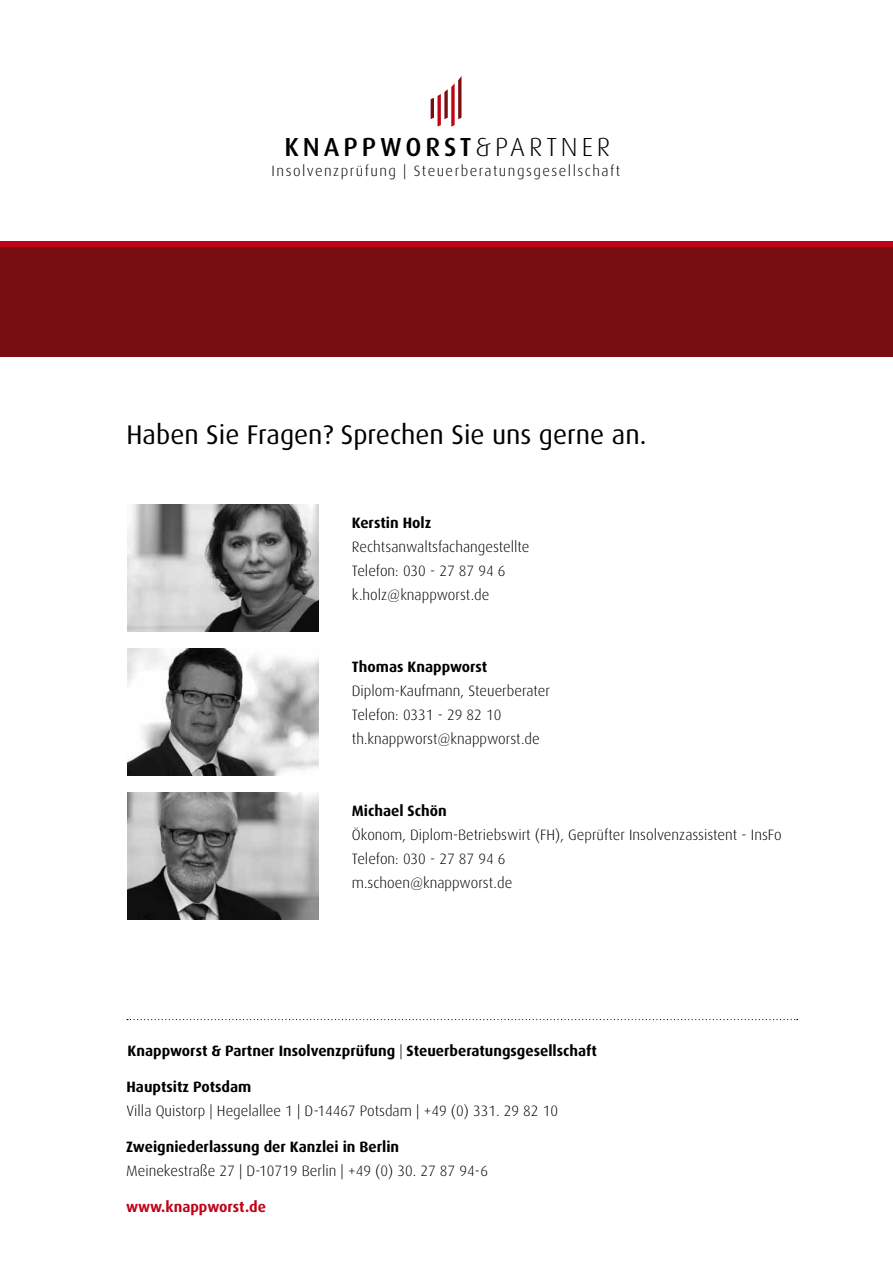
<style>
.page{position:relative;width:893px;height:1263px;background:#fff}
.page>*{position:absolute;margin:0;border:0;box-sizing:border-box;transform-origin:0 0}
.t1{font:27px "Dax";color:#000}
.t2{font:500 26.1px "Dax";letter-spacing:.15em;color:#000}
.t3{font:300 15px/24px "Dax";color:#000}
.t4{font:700 15px "Dax";color:#000}
.t5{font:300 15px "Dax";letter-spacing:.1em;color:#000}
.t6{font:700 15px "Dax";color:#c00418}
.s1{font-weight:300}
</style>
<div class="page">
<img style="left:128px;top:648px;width:191px;height:127px">
<img style="left:128px;top:792px;width:191px;height:127px">
<img style="left:128px;top:504px;width:191px;height:127px">
<div style="left:0;top:241px;width:893px;height:11px;background:#c00418"></div>
<div style="left:0;top:247px;width:893px;height:110px;background:#790e11"></div>
<svg style="left:431px;top:77px;width:30px;height:50px"></svg>
<svg style="left:127px;top:1019px;width:671px;height:1px"></svg>
<h2 class="t2" style="left:285px;top:133px;width:327px">KNAPPWORST<span class="s1">&amp;PARTNER</span></h2>
<p class="t5" style="left:272px;top:163px;width:350px">Insolvenzprüfung | Steuerberatungsgesellschaft</p>
<h1 class="t1" style="left:126px;top:420px;width:521px">Haben Sie Fragen? Sprechen Sie uns gerne an.</h1>
<p class="t4" style="left:352px;top:514px;width:81px">Kerstin Holz</p>
<p class="t3" style="left:352px;top:535px;width:179px">Rechtsanwaltsfachangestellte<br>Telefon: 030 - 27 87 94 6 k.holz@knappworst.de</p>
<p class="t4" style="left:352px;top:658px;width:137px">Thomas Knappworst</p>
<p class="t3" style="left:352px;top:679px;width:200px">Diplom-Kaufmann, Steuerberater<br>Telefon: 0331 - 29 82 10 th.knappworst@knappworst.de</p>
<p class="t4" style="left:352px;top:802px;width:96px">Michael Schön</p>
<p class="t3" style="left:352px;top:823px;width:431px">Ökonom, Diplom-Betriebswirt (FH), Geprüfter Insolvenzassistent - InsFo<br>Telefon: 030 - 27 87 94 6<br>m.schoen@knappworst.de</p>
<p class="t4" style="left:128px;top:1042px;width:471px">Knappworst &amp; Partner Insolvenzprüfung <span class="s1">|</span> Steuerberatungsgesellschaft</p>
<p class="t4" style="left:126px;top:1078px;width:126px">Hauptsitz Potsdam</p>
<p class="t3" style="left:126px;top:1099px;width:433px">Villa Quistorp | Hegelallee 1 | D-14467 Potsdam | +49 (0) 331. 29 82 10</p>
<p class="t4" style="left:126px;top:1138px;width:275px">Zweigniederlassung der Kanzlei in Berlin</p>
<p class="t3" style="left:126px;top:1159px;width:363px">Meinekestraße 27 | D-10719 Berlin | +49 (0) 30. 27 87 94-6</p>
<p class="t6" style="left:126px;top:1198px;width:141px">www.knappworst.de</p>
</div>
